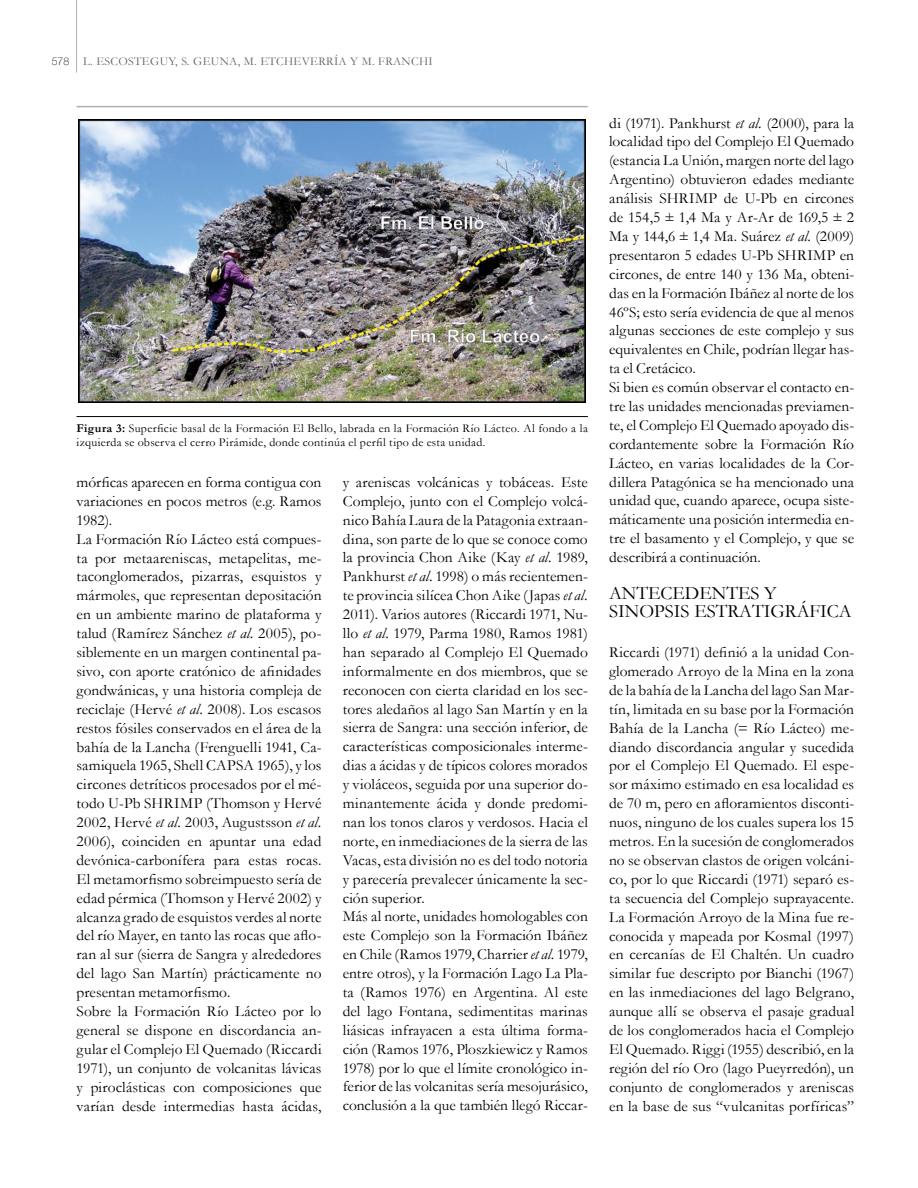
<style>
.page{position:relative;width:918px;height:1188px;background:#fff}
.page>*{position:absolute;margin:0;border:0;box-sizing:border-box;transform-origin:0 0}
.t1{font:18.9px/18px "Garamond";color:#000}
.t2{font:15.45px/18.9px "Garamond";letter-spacing:.005em;color:#000}
.t3{font:12px/14.4px "Garamond";letter-spacing:.025em;color:#000}
.t4{font:12px "Garamond";letter-spacing:.025em;color:#636466}
.s1{font-family:"Helvetica Neue";font-weight:100;font-size:10.5px;color:#000}
.s2{font-weight:700}
.s3{font-style:italic}
.s4{font-family:"Times New Roman"}
</style>
<div class="page">
<hr style="left:76px;top:0;width:1px;height:73px;background:#b1b4b6">
<hr style="left:77px;top:416px;width:511px;height:1px;background:#000">
<hr style="left:77px;top:106px;width:511px;height:1px;background:#afb1b4">
<img style="left:78px;top:120px;width:507px;height:283px">
<p class="t4" style="left:52px;top:53px;width:382px"><span class="s1">578</span> L. ESCOSTEGUY, S. GEUNA, M. ETCHEVERRÍA y M. FRANCHI</p>
<p class="t3" style="left:77px;top:420px;width:513px"><span class="s2">Figura 3:</span> Superficie basal de la Formación El Bello, labrada en la Formación Río Lácteo. Al fondo a la izquierda se observa el cerro Pirámide, donde continúa el perfil tipo de esta unidad.</p>
<p class="t2" style="left:77px;top:472px;width:247px">mórficas aparecen en forma contigua con variaciones en pocos metros (e.g. Ramos 1982).<br>La Formación Río Lácteo está compues&shy;ta por metaareniscas, metapelitas, me&shy;taconglomerados, pizarras, esquistos y mármoles, que representan depositación en un ambiente marino de plataforma y talud (Ramírez Sánchez <span class="s3">et al.</span> 2005), po&shy;siblemente en un margen continental pa&shy;sivo, con aporte cratónico de afinidades gondwánicas, y una historia compleja de reciclaje (Hervé <span class="s3">et al.</span> 2008). Los escasos restos fósiles conservados en el área de la bahía de la Lancha (Frenguelli 1941, Ca&shy;samiquela 1965, Shell CAPSA 1965), y los circones detríticos procesados por el mé&shy;todo U-Pb SHRIMP (Thomson y Hervé 2002, Hervé <span class="s3">et al.</span> 2003, Augustsson <span class="s3">et al.<br></span>2006), coinciden en apuntar una edad devónica-carbonífera para estas rocas.<br>El metamorfismo sobreimpuesto sería de edad pérmica (Thomson y Hervé 2002) y alcanza grado de esquistos verdes al norte del río Mayer, en tanto las rocas que aflo&shy;ran al sur (sierra de Sangra y alrededores del lago San Martín) prácticamente no presentan metamorfismo.<br>Sobre la Formación Río Lácteo por lo general se dispone en discordancia an&shy;gular el Complejo El Quemado (Riccardi 1971), un conjunto de volcanitas lávicas y piroclásticas con composiciones que varían desde intermedias hasta ácidas,</p>
<p class="t2" style="left:343px;top:472px;width:247px">y areniscas volcánicas y tobáceas. Este Complejo, junto con el Complejo volcá&shy;nico Bahía Laura de la Patagonia extraan&shy;dina, son parte de lo que se conoce como la provincia Chon Aike (Kay <span class="s3">et al.</span> 1989, Pankhurst <span class="s3">et al.</span> 1998) o más recientemen&shy;te provincia silícea Chon Aike (Japas <span class="s3">et al.<br></span>2011). Varios autores (Riccardi 1971, Nu&shy;llo <span class="s3">et al.</span> 1979, Parma 1980, Ramos 1981) han separado al Complejo El Quemado informalmente en dos miembros, que se reconocen con cierta claridad en los sec&shy;tores aledaños al lago San Martín y en la sierra de Sangra: una sección inferior, de características composicionales interme&shy;dias a ácidas y de típicos colores morados y violáceos, seguida por una superior do&shy;minantemente ácida y donde predomi&shy;nan los tonos claros y verdosos. Hacia el norte, en inmediaciones de la sierra de las Vacas, esta división no es del todo notoria y parecería prevalecer únicamente la sec&shy;ción superior.<br>Más al norte, unidades homologables con este Complejo son la Formación Ibáñez en Chile (Ramos 1979, Charrier <span class="s3">et al.</span> 1979, entre otros), y la Formación Lago La Pla&shy;ta (Ramos 1976) en Argentina. Al este del lago Fontana, sedimentitas marinas liásicas infrayacen a esta última forma&shy;ción (Ramos 1976, Ploszkiewicz y Ramos 1978) por lo que el límite cronológico in&shy;ferior de las volcanitas sería mesojurásico, conclusión a la que también llegó Riccar-</p>
<p class="t2" style="left:609px;top:113px;width:247px">di (1971). Pankhurst <span class="s3">et al.</span> (2000), para la localidad tipo del Complejo El Quemado (estancia La Unión, margen norte del lago Argentino) obtuvieron edades mediante análisis SHRIMP de U-Pb en circones de 154,5 <span class="s4">±</span> 1,4 Ma y Ar-Ar de 169,5 <span class="s4">±</span> 2<br>Ma y 144,6 <span class="s4">±</span> 1,4 Ma. Suárez <span class="s3">et al.</span> (2009) presentaron 5 edades U-Pb SHRIMP en circones, de entre 140 y 136 Ma, obteni&shy;das en la Formación Ibáñez al norte de los 46ºS; esto sería evidencia de que al menos algunas secciones de este complejo y sus equivalentes en Chile, podrían llegar has&shy;ta el Cretácico.<br>Si bien es común observar el contacto en&shy;tre las unidades mencionadas previamen&shy;te, el Complejo El Quemado apoyado dis&shy;cordantemente sobre la Formación Río Lácteo, en varias localidades de la Cor&shy;dillera Patagónica se ha mencionado una unidad que, cuando aparece, ocupa siste&shy;máticamente una posición intermedia en&shy;tre el basamento y el Complejo, y que se describirá a continuación.</p>
<p class="t1" style="left:609px;top:584px;width:244px">ANTECEDENTES Y<br>SINOPSIS ESTRATIGRÁFICA</p>
<p class="t2" style="left:609px;top:642px;width:247px;text-align:justify">Riccardi (1971) definió a la unidad Con&shy;glomerado Arroyo de la Mina en la zona de la bahía de la Lancha del lago San Mar&shy;tín, limitada en su base por la Formación Bahía de la Lancha (= Río Lácteo) me&shy;diando discordancia angular y sucedida por el Complejo El Quemado. El espe&shy;sor máximo estimado en esa localidad es de 70 m, pero en afloramientos disconti&shy;nuos, ninguno de los cuales supera los 15 metros. En la sucesión de conglomerados no se observan clastos de origen volcáni&shy;co, por lo que Riccardi (1971) separó es&shy;ta secuencia del Complejo suprayacente.<br>La Formación Arroyo de la Mina fue re&shy;conocida y mapeada por Kosmal (1997) en cercanías de El Chaltén. Un cuadro similar fue descripto por Bianchi (1967) en las inmediaciones del lago Belgrano, aunque allí se observa el pasaje gradual de los conglomerados hacia el Complejo El Quemado. Riggi (1955) describió, en la región del río Oro (lago Pueyrredón), un conjunto de conglomerados y areniscas en la base de sus “vulcanitas porfíricas”</p>
</div>
